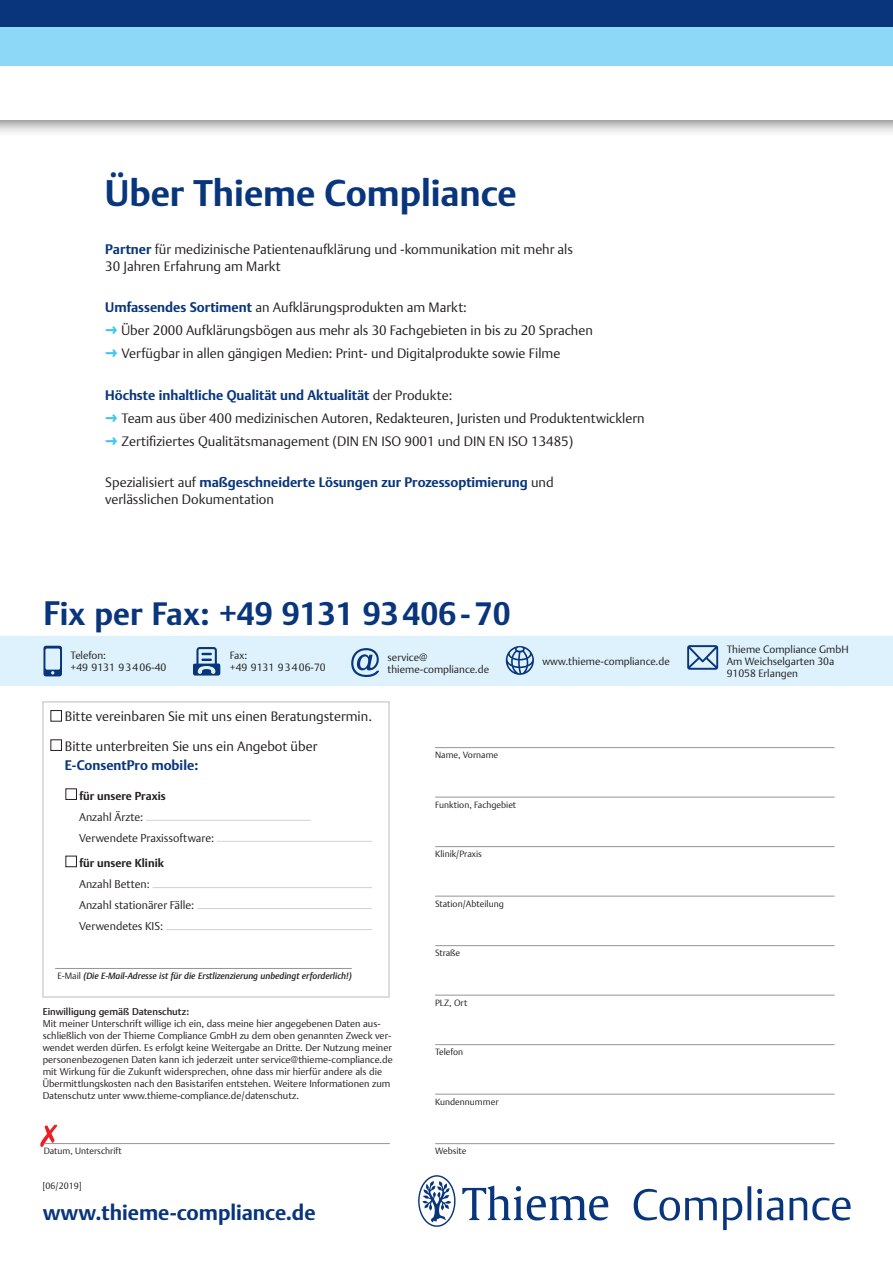
<style>
.page{position:relative;width:893px;height:1263px;background:#fff}
.page>*{position:absolute;margin:0;border:0;box-sizing:border-box;transform-origin:0 0}
.t1{font:700 36px "Thieme Argo 2011";color:#08357c}
.t2{font:700 31.5px "Thieme Argo 2011";color:#08357c}
.t3{font:700 21px "Thieme Argo 2011";color:#08357c}
.t4{font:300 13.5px/23px "Thieme Argo 2011";color:#231f20}
.t5{font:700 13.5px "Thieme Argo 2011";color:#08357c}
.t6{font:300 11.25px/21px "Thieme Argo 2011";color:#231f20}
.t7{font:700 11.25px "Thieme Argo 2011";color:#231f20}
.t8{font:300 10.5px/12px "Thieme Argo 2011";color:#231f20}
.t9{font:300 9.75px/12px "Thieme Argo 2011";color:#231f20}
.t10{font:500 9.75px "Thieme Argo 2011";color:#231f20}
.t11{font:300 9px "Thieme Argo 2011";color:#231f20}
.t12{font:italic 500 9px "Thieme Argo 2011";color:#231f20}
.s1{font-weight:700;color:#08357c}
.s2{font-family:"Arial Unicode MS";font-weight:400;color:#40c7f4}
.s3{font-size:33px}
.s4{font-weight:300;font-style:normal}
</style>
<div class="page">
<div style="left:0;top:636px;width:893px;height:50px;background:#dcf2fc"></div>
<div style="left:0;top:0;width:893px;height:137px;background:#231f20;opacity:.6"></div>
<div style="left:0;top:0;width:893px;height:119px;background:#fff"></div>
<div style="left:0;top:26px;width:893px;height:39px;background:#8dd7f7"></div>
<div style="left:0;top:0;width:893px;height:26px;background:#08357c"></div>
<div style="left:42px;top:701px;width:348px;height:297px;border:2px solid #d1d2d4"></div>
<hr style="left:55px;top:968px;width:297px;height:1px;background:#939598">
<hr style="left:435px;top:747px;width:400px;height:1px;background:#939598">
<hr style="left:435px;top:797px;width:400px;height:1px;background:#939598">
<hr style="left:435px;top:846px;width:400px;height:1px;background:#939598">
<hr style="left:435px;top:896px;width:400px;height:1px;background:#939598">
<hr style="left:435px;top:945px;width:400px;height:1px;background:#939598">
<hr style="left:435px;top:995px;width:400px;height:1px;background:#939598">
<hr style="left:435px;top:1044px;width:400px;height:1px;background:#939598">
<hr style="left:435px;top:1094px;width:400px;height:1px;background:#939598">
<hr style="left:435px;top:1143px;width:400px;height:1px;background:#939598">
<img style="left:40px;top:1124px;width:18px;height:23px">
<hr style="left:44px;top:1143px;width:346px;height:1px;background:#939598">
<div style="left:51px;top:710px;width:11px;height:11px;border:1px solid #231f20"></div>
<div style="left:51px;top:739px;width:11px;height:12px;border:1px solid #231f20"></div>
<div style="left:66px;top:789px;width:11px;height:11px;border:1px solid #231f20"></div>
<hr style="left:146px;top:820px;width:165px;height:1px;background:#d1d2d4">
<hr style="left:217px;top:841px;width:155px;height:1px;background:#d1d2d4">
<div style="left:66px;top:856px;width:11px;height:11px;border:1px solid #231f20"></div>
<hr style="left:153px;top:887px;width:219px;height:1px;background:#d1d2d4">
<hr style="left:197px;top:908px;width:175px;height:1px;background:#d1d2d4">
<hr style="left:166px;top:929px;width:206px;height:1px;background:#d1d2d4">
<svg style="left:506px;top:646px;width:28px;height:29px"></svg>
<svg style="left:687px;top:645px;width:31px;height:25px"></svg>
<svg style="left:43px;top:646px;width:19px;height:30px"></svg>
<svg style="left:193px;top:647px;width:27px;height:28px"></svg>
<svg style="left:351px;top:648px;width:28px;height:29px"></svg>
<img style="left:418px;top:1175px;width:433px;height:56px">
<h1 class="t1" style="left:105px;top:169px;width:413px">Über Thieme Compliance</h1>
<p class="t4" style="left:105px;top:241px;width:469px;line-height:16.5px"><span class="s1">Partner</span> für medizinische Patientenaufklärung und -kommunikation mit mehr als<br>30 Jahren Erfahrung am Markt</p>
<p class="t4" style="left:105px;top:295px;width:489px"><span class="s1">Umfassendes Sortiment</span> an Aufklärungsprodukten am Markt:<br><span class="s2">➜</span> Über 2000 Aufklärungsbögen aus mehr als 30 Fachgebieten in bis zu 20 Sprachen <span class="s2">➜</span> Verfügbar in allen gängigen Medien: Print- und Digitalprodukte sowie Filme</p>
<p class="t4" style="left:105px;top:383px;width:541px"><span class="s1">Höchste inhaltliche Qualität und Aktualität</span> der Produkte:<br><span class="s2">➜</span> Team aus über 400 medizinischen Autoren, Redakteuren, Juristen und Produktentwicklern <span class="s2">➜</span> Zertifiziertes Qualitätsmanagement (DIN EN ISO 9001 und DIN EN ISO 13485)</p>
<p class="t4" style="left:105px;top:474px;width:450px;line-height:16.5px">Spezialisiert auf <span class="s1">maßgeschneiderte Lösungen zur Prozessoptimierung</span> und verlässlichen Dokumentation</p>
<h2 class="t2" style="left:43px;top:592px;width:469px"><span class="s3">F</span>ix per Fax: +49 9131 93406-70</h2>
<p class="t8" style="left:71px;top:649px;width:97px">Telefon:<br>+49 9131 93406-40</p>
<p class="t8" style="left:230px;top:649px;width:97px">Fax:<br>+49 9131 93406-70</p>
<p class="t8" style="left:388px;top:651px;width:103px">service@ thieme-compliance.de</p>
<p class="t4" style="left:65px;top:702px;width:309px;line-height:29.2px">Bitte vereinbaren Sie mit uns einen Beratungstermin.<br>Bitte unterbreiten Sie uns ein Angebot über</p>
<p class="t5" style="left:65px;top:756px;width:135px">E-ConsentPro mobile:</p>
<p class="t7" style="left:79px;top:788px;width:88px">für unsere Praxis</p>
<p class="t6" style="left:79px;top:806px;width:137px">Anzahl Ärzte:<br>Verwendete Praxissoftware:</p>
<p class="t7" style="left:79px;top:855px;width:86px">für unsere Klinik</p>
<p class="t6" style="left:79px;top:873px;width:117px">Anzahl Betten:<br>Anzahl stationärer Fälle:<br>Verwendetes KIS:</p>
<p class="t12" style="left:57px;top:970px;width:296px"><span class="s4">E-Mail</span> (Die E-Mail-Adresse ist für die Erstlizenzierung unbedingt erforderlich!)</p>
<p class="t10" style="left:43px;top:1005px;width:148px">Einwilligung gemäß Datenschutz:</p>
<p class="t9" style="left:43px;top:1017px;width:351px">Mit meiner Unterschrift willige ich ein, dass meine hier angegebenen Daten aus&shy;schließlich von der Thieme Compliance GmbH zu dem oben genannten Zweck ver&shy;wendet werden dürfen. Es erfolgt keine Weitergabe an Dritte. Der Nutzung meiner personenbezogenen Daten kann ich jederzeit unter service@thieme-compliance.de mit Wirkung für die Zukunft widersprechen, ohne dass mir hierfür andere als die Übermittlungskosten nach den Basistarifen entstehen. Weitere Informationen zum Datenschutz unter www.thieme-compliance.de/datenschutz.</p>
<p class="t11" style="left:44px;top:1145px;width:80px">Datum, Unterschrift</p>
<p class="t11" style="left:43px;top:1180px;width:41px">[06/2019]</p>
<h3 class="t3" style="left:43px;top:1199px;width:274px">www.thieme-compliance.de</h3>
<p class="t11" style="left:435px;top:749px;width:65px">Name, Vorname</p>
<p class="t11" style="left:435px;top:799px;width:83px">Funktion, Fachgebiet</p>
<p class="t11" style="left:435px;top:848px;width:48px">Klinik/Praxis</p>
<p class="t11" style="left:435px;top:898px;width:70px">Station/Abteilung</p>
<p class="t11" style="left:435px;top:947px;width:27px">Straße</p>
<p class="t11" style="left:435px;top:997px;width:34px">PLZ, Ort</p>
<p class="t11" style="left:435px;top:1046px;width:30px">Telefon</p>
<p class="t11" style="left:435px;top:1096px;width:65px">Kundennummer</p>
<p class="t11" style="left:435px;top:1145px;width:33px">Website</p>
<p class="t8" style="left:542px;top:655px;width:129px">www.thieme-compliance.de</p>
<p class="t8" style="left:727px;top:643px;width:123px">Thieme Compliance GmbH<br>Am Weichselgarten 30a<br>91058 Erlangen</p>
</div>
